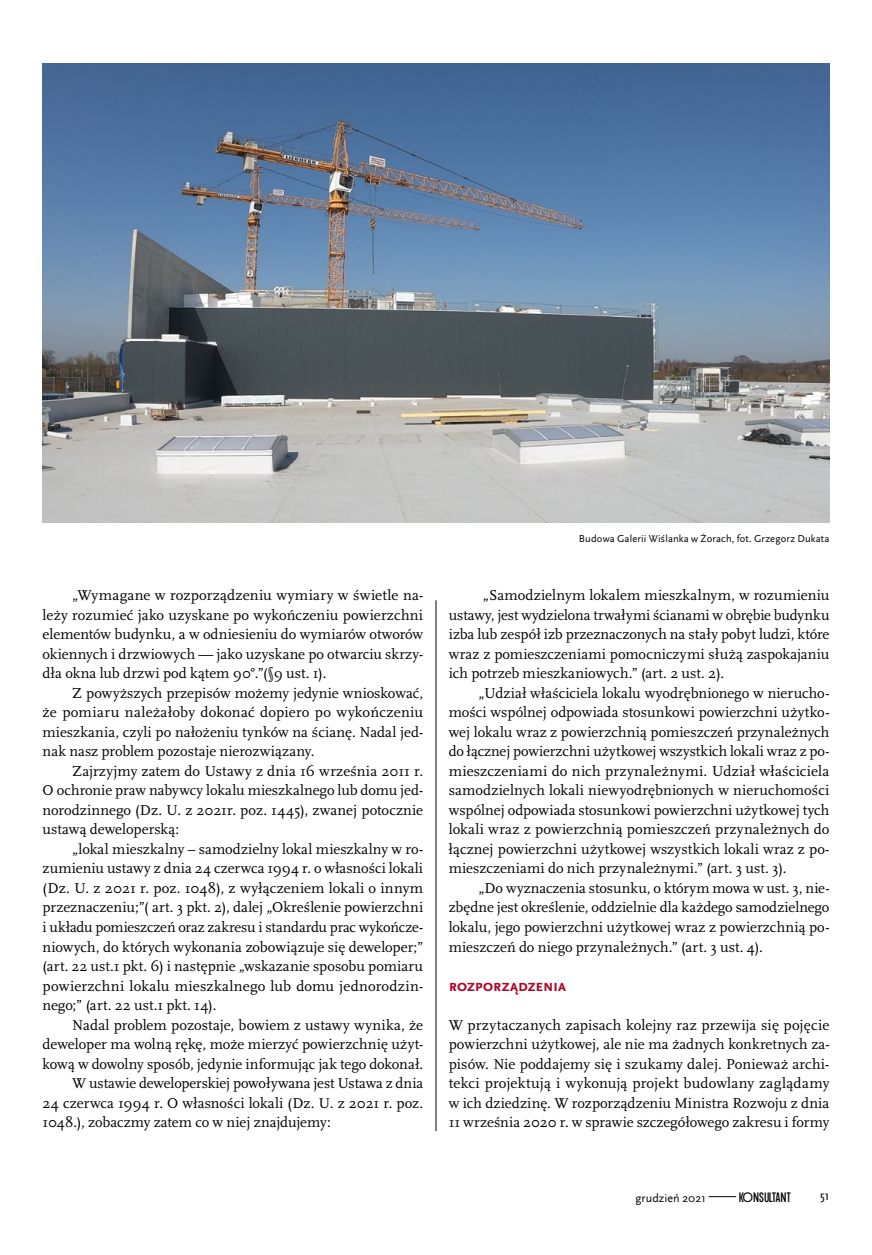
<style>
.page{position:relative;width:872px;height:1255px;background:#fff}
.page>*{position:absolute;margin:0;border:0;box-sizing:border-box;transform-origin:0 0}
.t1{font:700 16.5px "Scala Sans Pro";color:#b1092a}
.t2{font:15px/19.5px "Scala Pro";letter-spacing:.005em;color:#000;text-align:justify}
.t3{font:condensed 13.5px "Scala Sans Pro";color:#000}
.t4{font:12px "Scala Sans Pro";letter-spacing:.005em;color:#000}
.t5{font:12px "PP Formula Condensed";letter-spacing:.035em;color:#000}
.t6{font:10.5px "Scala Sans Pro";letter-spacing:.015em;color:#000}
</style>
<div class="page">
<svg style="left:708px;top:1196px;width:28px;height:1px"></svg>
<hr style="left:436px;top:600px;width:1px;height:530px;background:#000">
<img style="left:43px;top:64px;width:786px;height:458px">
<p class="t2" style="left:43px;top:586px;width:382px;text-indent:30px">„Wymagane w rozporządzeniu wymiary w świetle na&shy;leży rozumieć jako uzyskane po wykończeniu powierzchni elementów budynku, a w odniesieniu do wymiarów otworów okiennych i drzwiowych — jako uzyskane po otwarciu skrzy&shy;dła okna lub drzwi pod kątem 90°.”(§9 ust. 1).</p>
<p class="t2" style="left:43px;top:683px;width:382px;text-indent:30px">Z powyższych przepisów możemy jedynie wnioskować, że pomiaru należałoby dokonać dopiero po wykończeniu mieszkania, czyli po nałożeniu tynków na ścianę. Nadal jed&shy;nak nasz problem pozostaje nierozwiązany.</p>
<p class="t2" style="left:43px;top:761px;width:382px;text-indent:30px">Zajrzyjmy zatem do Ustawy z dnia 16 września 2011 r.<br>O ochronie praw nabywcy lokalu mieszkalnego lub domu jed&shy;norodzinnego (Dz. U. z 2021r. poz. 1445), zwanej potocznie ustawą deweloperską:</p>
<p class="t2" style="left:43px;top:839px;width:382px;text-indent:30px">„lokal mieszkalny – samodzielny lokal mieszkalny w ro&shy;zumieniu ustawy z dnia 24 czerwca 1994 r. o własności lokali (Dz. U. z 2021 r. poz. 104 8), z wyłączeniem lokali o innym przeznaczeniu;”( art. 3 pkt. 2), dalej „Określenie powierzchni i układu pomieszczeń oraz zakresu i standardu prac wykończe&shy;niowych, do których wykonania zobowiązuje się deweloper;” (art. 22 ust.1 pkt. 6) i następnie „wskazanie sposobu pomiaru powierzchni lokalu mieszkalnego lub domu jednorodzin&shy;nego;” (art. 22 ust.1 pkt. 14).</p>
<p class="t2" style="left:72px;top:1015px;width:352px">Nadal problem pozostaje, bowiem z ustawy wynika, że</p>
<p class="t2" style="left:43px;top:1034px;width:382px">deweloper ma wolną rękę, może mierzyć powierzchnię użyt-</p>
<p class="t2" style="left:43px;top:1054px;width:382px">kową w dowolny sposób, jedynie informując jak tego dokonał.</p>
<p class="t2" style="left:72px;top:1073px;width:352px">W ustawie deweloperskiej powoływana jest Ustawa z dnia</p>
<p class="t2" style="left:43px;top:1093px;width:382px">24 czerwca 1994 r. O własności lokali (Dz. U. z 2021 r. poz.</p>
<p class="t2" style="left:43px;top:1112px;width:290px">104 8.), zobaczmy zatem co w niej znajdujemy:</p>
<p class="t6" style="left:579px;top:532px;width:252px">Budowa Galerii Wiślanka w Żorach, fot. Grzegorz Dukata</p>
<p class="t2" style="left:449px;top:586px;width:382px;text-indent:34px">„Samodzielnym lokalem mieszkalnym, w rozumieniu ustawy, jest wydzielona trwałymi ścianami w obrębie budynku izba lub zespół izb przeznaczonych na stały pobyt ludzi, które wraz z pomieszczeniami pomocniczymi służą zaspokajaniu ich potrzeb mieszkaniowych.” (art. 2 ust. 2).</p>
<p class="t2" style="left:449px;top:683px;width:382px;text-indent:30px">„Udział właściciela lokalu wyodrębnionego w nierucho&shy;mości wspólnej odpowiada stosunkowi powierzchni użytko&shy;wej lokalu wraz z powierzchnią pomieszczeń przynależnych do łącznej powierzchni użytkowej wszystkich lokali wraz z po&shy;mieszczeniami do nich przynależnymi. Udział właściciela samodzielnych lokali niewyodrębnionych w nieruchomości wspólnej odpowiada stosunkowi powierzchni użytkowej tych lokali wraz z powierzchnią pomieszczeń przynależnych do łącznej powierzchni użytkowej wszystkich lokali wraz z po&shy;mieszczeniami do nich przynależnymi.” (art. 3 ust. 3).</p>
<p class="t2" style="left:449px;top:878px;width:382px;text-indent:30px">„Do wyznaczenia stosunku, o którym mowa w ust. 3, nie&shy;zbędne jest określenie, oddzielnie dla każdego samodzielnego lokalu, jego powierzchni użytkowej wraz z powierzchnią po&shy;mieszczeń do niego przynależnych.” (art. 3 ust. 4).</p>
<p class="t1" style="left:449px;top:975px;width:44px">ROZPORZĄDZENIA</p>
<p class="t2" style="left:449px;top:1015px;width:382px">W przytaczanych zapisach kolejny raz przewija się pojęcie powierzchni użytkowej, ale nie ma żadnych konkretnych za&shy;pisów. Nie poddajemy się i szukamy dalej. Ponieważ archi&shy;tekci projektują i wykonują projekt budowlany zaglądamy w ich dziedzinę. W rozporządzeniu Ministra Rozwoju z dnia 11 września 2020 r. w sprawie szczegółowego zakresu i formy</p>
<p class="t4" style="left:635px;top:1190px;width:72px">grudzień 2021</p>
<p class="t5" style="left:739px;top:1189px;width:53px">KONSULTANT</p>
<p class="t3" style="left:820px;top:1187px;width:11px">51</p>
</div>
